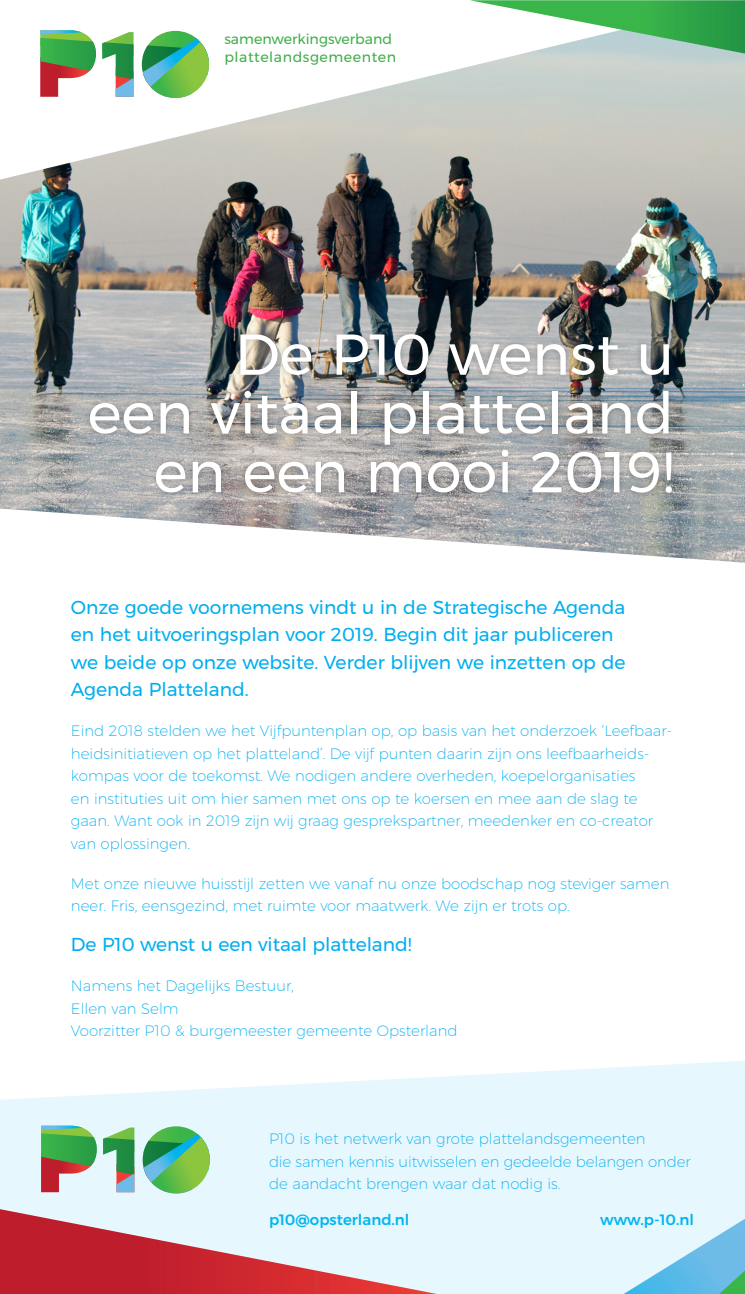
<style>
.page{position:relative;width:745px;height:1294px;background:#fff}
.page>*{position:absolute;margin:0;border:0;box-sizing:border-box;transform-origin:0 0}
.t1{font:57.5px/58.8px "Montserrat";color:#fff;text-align:right}
.t2{font:18.75px/27.5px "Montserrat";color:#00aeef}
.t3{font:200 15px/22.5px "Montserrat";color:#00aeef}
.t4{font:500 15px "Montserrat";color:#00b6f0}
.t5{font:14.25px "Montserrat";letter-spacing:.015em;color:#40ae49}
.t6{font:14.25px "Montserrat";letter-spacing:.04em;color:#40ae49}
</style>
<div class="page">
<img style="left:0;top:179px;width:744px;height:383px">
<svg style="left:3px;top:54px;width:741px;height:125px;fill:#cacec7"></svg>
<svg style="left:470px;top:0;width:274px;height:54px"></svg>
<svg style="left:40px;top:30px;width:169px;height:68px"></svg>
<div style="left:83px;top:327px;width:594px;height:172px;background:#231f20;opacity:.3"></div>
<svg style="left:0;top:1061px;width:744px;height:232px;background:#e9f7fd"></svg>
<svg style="left:0;top:1209px;width:436px;height:84px;background:#d58d96"></svg>
<svg style="left:623px;top:1218px;width:121px;height:75px;background:#a5d9ee"></svg>
<svg style="left:41px;top:1125px;width:169px;height:68px;background:#88b98e"></svg>
<p class="t5" style="left:224px;top:28px;width:169px">samenwerkingsverband</p>
<p class="t6" style="left:224px;top:46px;width:173px">plattelandsgemeenten</p>
<p class="t1" style="left:234px;top:324px;width:440px">De P10 wenst u</p>
<p class="t1" style="left:87px;top:383px;width:587px">een vitaal platteland en een mooi 2019!</p>
<p class="t2" style="left:71px;top:593px;width:555px">Onze goede voornemens vindt u in de Strategische Agenda en het uitvoeringsplan voor 2019. Begin dit jaar publiceren we beide op onze website. Verder blijven we inzetten op de Agenda Platteland.</p>
<p class="t3" style="left:71px;top:719px;width:602px">Eind 2018 stelden we het Vijfpuntenplan op, op basis van het onderzoek ‘Leefbaar&shy;heidsinitiatieven op het platteland’. De vijf punten daarin zijn ons leefbaarheids&shy;kompas voor de toekomst. We nodigen andere overheden, koepelorganisaties<br>en instituties uit om hier samen met ons op te koersen en mee aan de slag te gaan. Want ook in 2019 zijn wij graag gesprekspartner, meedenker en co-creator van oplossingen.</p>
<p class="t3" style="left:71px;top:872px;width:599px">Met onze nieuwe huisstijl zetten we vanaf nu onze boodschap nog steviger samen neer. Fris, eensgezind, met ruimte voor maatwerk. We zijn er trots op.</p>
<p class="t2" style="left:71px;top:930px;width:342px">De P10 wenst u een vitaal platteland!</p>
<p class="t3" style="left:71px;top:974px;width:224px">Namens het Dagelijks Bestuur,</p>
<p class="t3" style="left:71px;top:997px;width:109px">Ellen van Selm</p>
<p class="t3" style="left:71px;top:1019px;width:388px">Voorzitter P10 &amp; burgemeester gemeente Opsterland</p>
<p class="t3" style="left:269px;top:1127px;width:423px">P10 is het netwerk van grote plattelandsgemeenten<br>die samen kennis uitwisselen en gedeelde belangen onder de aandacht brengen waar dat nodig is.</p>
<p class="t4" style="left:269px;top:1207px;width:142px">p10@opsterland.nl</p>
<p class="t4" style="left:599px;top:1207px;width:95px">www.p-10.nl</p>
</div>
